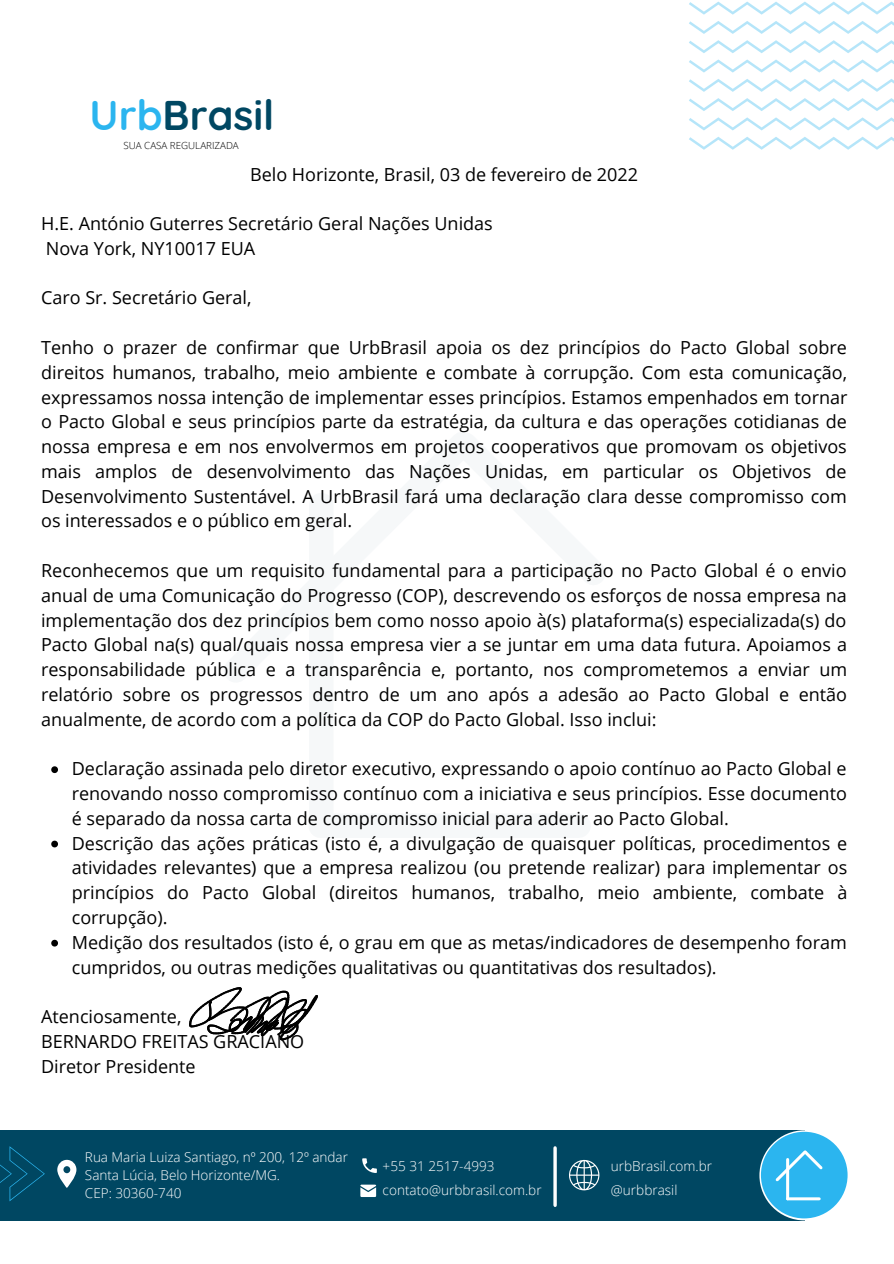
<style>
.page{position:relative;width:894px;height:1264px;background:#fff}
.page>*{position:absolute;margin:0;border:0;box-sizing:border-box;transform-origin:0 0}
.t1{font:700 41.4px "Quicksand";color:#004762}
.t2{font:18px/24.8px "Open Sans";color:#000;text-align:justify}
.t3{font:300 13.65px "Open Sans";color:#fff}
.t4{font:300 13.5px "Open Sans";color:#fff}
.t5{font:300 9.75px "Open Sans";color:#000}
.s1{color:#2bb5ef}
</style>
<div class="page">
<div style="left:0;top:1130px;width:804px;height:90px;background:#004762"></div>
<svg style="left:0;top:1146px;width:45px;height:55px"></svg>
<hr style="left:553px;top:1147px;width:3px;height:58px;background:#fff">
<svg style="left:569px;top:1159px;width:30px;height:31px"></svg>
<div style="left:309px;top:505px;width:24px;height:320px;background:#f6f8f9"></div>
<div style="left:320px;top:813px;width:258px;height:25px;background:#f6f8f9"></div>
<svg style="left:759px;top:1130px;width:90px;height:90px"></svg>
<div style="left:760px;top:1131px;width:87px;height:87px;background:#2bb5ef;border-radius:50%"></div>
<svg style="left:775px;top:1150px;width:48px;height:33px"></svg>
<svg style="left:785px;top:1159px;width:4px;height:39px"></svg>
<hr style="left:787px;top:1197px;width:32px;height:3px;background:#fff">
<svg style="left:689px;top:2px;width:204px;height:13px"></svg>
<svg style="left:689px;top:21px;width:204px;height:13px"></svg>
<svg style="left:689px;top:40px;width:204px;height:13px"></svg>
<svg style="left:689px;top:59px;width:204px;height:14px"></svg>
<svg style="left:689px;top:79px;width:204px;height:13px"></svg>
<svg style="left:689px;top:98px;width:204px;height:13px"></svg>
<svg style="left:689px;top:117px;width:204px;height:13px"></svg>
<svg style="left:689px;top:137px;width:204px;height:13px"></svg>
<svg style="left:362px;top:1158px;width:15px;height:14px"></svg>
<svg style="left:360px;top:1184px;width:16px;height:12px"></svg>
<svg style="left:57px;top:1159px;width:19px;height:28px"></svg>
<svg style="left:51px;top:766px;width:7px;height:7px"></svg>
<svg style="left:51px;top:840px;width:7px;height:7px"></svg>
<svg style="left:51px;top:939px;width:7px;height:7px"></svg>
<svg style="left:189px;top:987px;width:129px;height:54px"></svg>
<p class="t1" style="left:90px;top:88px;width:186px"><span class="s1">Urb</span>Brasil</p>
<p class="t5" style="left:123px;top:138px;width:117px">SUA CASA REGULARIZADA</p>
<p class="t2" style="left:250px;top:161px;width:389px">Belo Horizonte, Brasil, 03 de fevereiro de 2022</p>
<p class="t2" style="left:41px;top:211px;width:453px">H.E. António Guterres Secretá rio Geral Nações Unidas</p>
<p class="t2" style="left:46px;top:235px;width:211px">Nova York, NY10017 EUA</p>
<p class="t2" style="left:41px;top:285px;width:212px">Caro Sr. Secretá rio Geral,</p>
<p class="t2" style="left:41px;top:334px;width:807px">Tenho o prazer de confirmar que UrbBrasil apoia os dez princípios do Pacto Global sobre direitos humanos, trabalho, meio ambiente e combate à corrupção. Com esta comunicação, expressamos nossa intenção de implementar esses princípios. Estamos empenhados em tornar o Pacto Global e seus princípios parte da estratégia, da cultura e das operações cotidianas de nossa empresa e em nos envolvermos em projetos cooperativos que promovam os objetivos mais amplos de desenvolvimento das Nações Unidas, em particular os Objetivos de Desenvolvimento Sustentável. A UrbBrasil fará uma declaração clara desse compromisso com os interessados e o pú blico em geral.</p>
<p class="t2" style="left:41px;top:557px;width:807px">Reconhecemos que um requisito fundamental para a participação no Pacto Global é o envio anual de uma Comunicação do Progresso (COP), descrevendo os esforços de nossa empresa na implementação dos dez princípios bem como nosso apoio à(s) plataforma(s) especializada(s) do Pacto Global na(s) qual/quais nossa empresa vier a se juntar em uma data futura. Apoiamos a responsabilidade pú blica e a transparência e, portanto, nos comprometemos a enviar um relató rio sobre os progressos dentro de um ano após a adesão ao Pacto Global e então anualmente, de acordo com a política da COP do Pacto Global. Isso inclui:</p>
<p class="t2" style="left:72px;top:756px;width:776px">Declaração assinada pelo diretor executivo, expressando o apoio contínuo ao Pacto Global e renovando nosso compromisso contínuo com a iniciativa e seus princípios. Esse documento é separado da nossa carta de compromisso inicial para aderir ao Pacto Global.</p>
<p class="t2" style="left:72px;top:830px;width:777px;text-align:left">Descrição das ações práticas (isto é, a divulgação de quaisquer políticas, procedimentos e atividades relevantes) que a empresa realizou (ou pretende realizar) para implementar os princípios do Pacto Global (direitos humanos, trabalho, meio ambiente, combate à corrupçã o).</p>
<p class="t2" style="left:72px;top:929px;width:776px">Medição dos resultados (isto é, o grau em que as metas/indicadores de desempenho foram cumpridos, ou outras medições qualitativas ou quantitativas dos resultados).</p>
<p class="t2" style="left:41px;top:1003px;width:142px">Atenciosamente,</p>
<p class="t2" style="left:41px;top:1028px;width:265px">BERNARDO FREITAS GRACIANO</p>
<p class="t2" style="left:41px;top:1053px;width:156px">Diretor Presidente</p>
<p class="t4" style="left:85px;top:1147px;width:264px">Rua Maria Luiza Santiago, nº 200, 12º andar</p>
<p class="t4" style="left:85px;top:1165px;width:196px">Santa Lúcia, Belo Horizonte/MG.</p>
<p class="t4" style="left:85px;top:1183px;width:98px">CEP: 30360-740</p>
<p class="t4" style="left:382px;top:1156px;width:113px">+55 31 2517-4993</p>
<p class="t3" style="left:610px;top:1155px;width:103px">urbBrasil.com.br</p>
<p class="t4" style="left:382px;top:1180px;width:160px">contato@urbbrasil.com.br</p>
<p class="t3" style="left:610px;top:1180px;width:68px">@urbbrasil</p>
</div>
